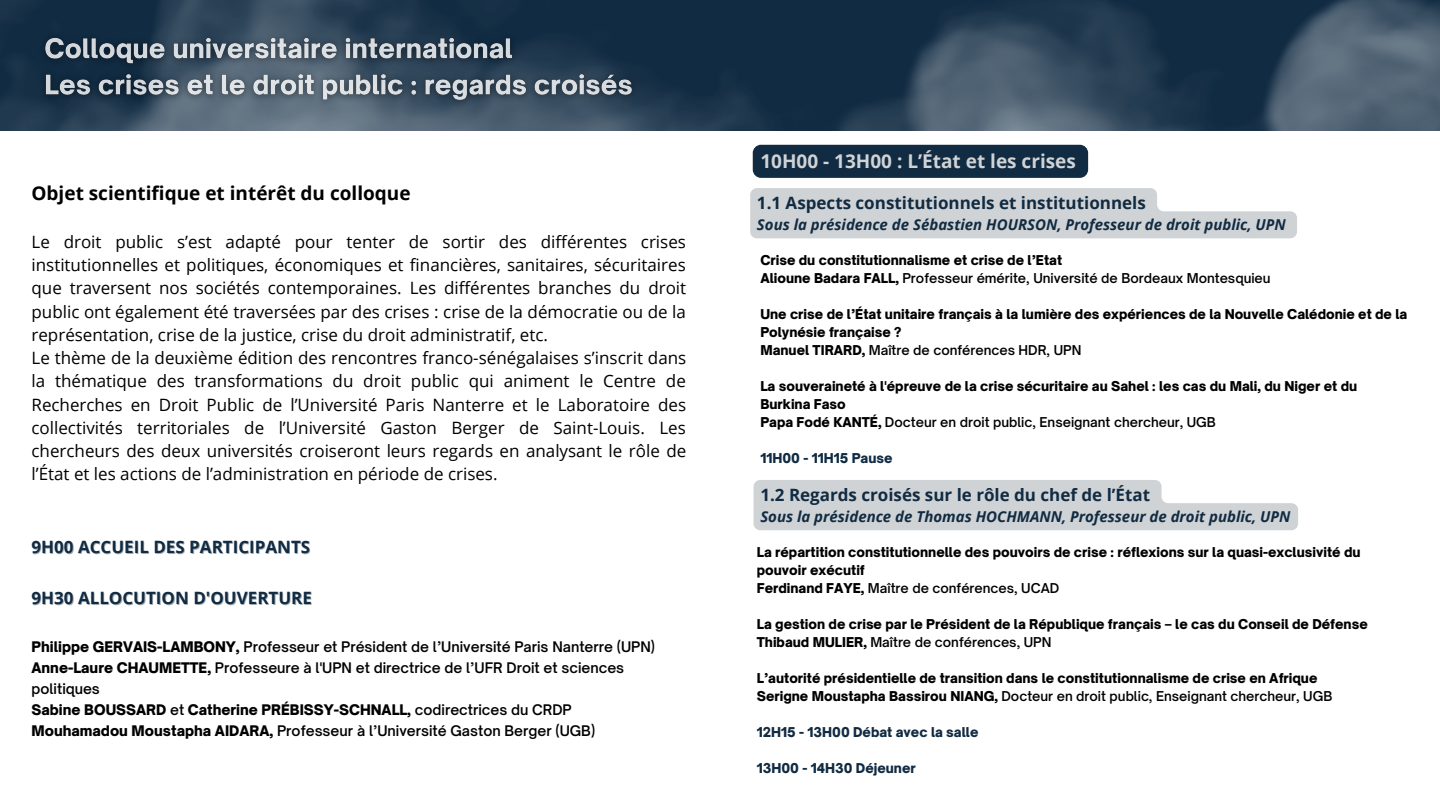
<style>
.page{position:relative;width:1440px;height:810px;background:#fff}
.page>*{position:absolute;margin:0;border:0;box-sizing:border-box;transform-origin:0 0}
.t1{font:700 19px "Open Sans";color:#000}
.t2{font:700 19px "Open Sans";color:#d0d3d6}
.t3{font:17px/23.2px "Open Sans";color:#000;text-align:justify}
.t4{font:700 17px "Open Sans";color:#112b42}
.t5{font:italic 700 15px "Open Sans";color:#112b42}
.t6{font:600 14px/21px "Open Sauce One";color:#000}
.t7{font:900 14px "Open Sauce One";color:#000}
.t8{font:900 13px/18px "Open Sauce One";color:#000}
.t9{font:600 13px "Open Sauce One";color:#000}
.t10{font:900 13px "Open Sauce One";color:#112b42}
.s1{font-weight:900}
.s2{font-weight:600}
</style>
<div class="page">
<img style="left:0;top:0;width:1440px;height:130px">
<img style="left:33px;top:23px;width:724px;height:151px">
<div style="left:753px;top:145px;width:335px;height:33px;background:#112b42;border-radius:8px"></div>
<svg style="left:750px;top:188px;width:547px;height:50px;background:#d5d8da"></svg>
<svg style="left:754px;top:480px;width:544px;height:50px;background:#d5d8da"></svg>
<p class="t1" style="left:32px;top:179px;width:381px">Objet scientifique et intérêt du colloque</p>
<p class="t3" style="left:32px;top:230px;width:656px">Le droit public s’est adapté pour tenter de sortir des différentes crises institutionnelles et politiques, économiques et financières, sanitaires, sécuritaires que traversent nos sociétés contemporaines. Les différentes branches du droit public ont également été traversées par des crises : crise de la démocratie ou de la représentation, crise de la justice, crise du droit administratif, etc.</p>
<p class="t3" style="left:32px;top:346px;width:656px">Le thème de la deuxième édition des rencontres franco-sénégalaises s’inscrit dans la thématique des transformations du droit public qui animent le Centre de Recherches en Droit Public de l’Université Paris Nanterre et le Laboratoire des collectivités territoriales de l’Université Gaston Berger de Saint-Louis. Les chercheurs des deux universités croiseront leurs regards en analysant le rôle de l’État et les actions de l’administration en période de crises.</p>
<p class="t4" style="left:32px;top:535px;width:280px">9H00 ACCUEIL DES PARTICIPANTS</p>
<p class="t4" style="left:32px;top:586px;width:282px">9H30 ALLOCUTION D'OUVERTURE</p>
<p class="t6" style="left:32px;top:636px;width:625px"><span class="s1">Philippe GERVAIS-LAMBONY,</span> Professeur et Président de l’Université Paris Nanterre (UPN)</p>
<p class="t6" style="left:32px;top:657px;width:594px"><span class="s1">Anne-Laure CHAUMETTE,</span> Professeure à l'UPN et directrice de l’UFR Droit et sciences politiques</p>
<p class="t7" style="left:32px;top:701px;width:542px">Sabine BOUSSARD <span class="s2">et</span> Catherine PRÉBISSY-SCHNALL, <span class="s2">codirectrices du CRDP</span></p>
<p class="t6" style="left:32px;top:720px;width:565px"><span class="s1">Mouhamadou Moustapha AIDARA,</span> Professeur à l’Université Gaston Berger (UGB)</p>
<p class="t2" style="left:760px;top:148px;width:317px">10H00 - 13H00 : L’État et les crises</p>
<p class="t4" style="left:757px;top:191px;width:390px">1.1 Aspects constitutionnels et institutionnels</p>
<p class="t5" style="left:757px;top:214px;width:530px">Sous la présidence de Sébastien HOURSON, Professeur de droit public, UPN</p>
<p class="t8" style="left:760px;top:251px;width:303px">Crise du constitutionnalisme et crise de l’Etat</p>
<p class="t9" style="left:760px;top:270px;width:512px"><span class="s1">Alioune Badara FALL,</span> Professeur émérite, Université de Bordeaux Montesquieu</p>
<p class="t8" style="left:760px;top:305px;width:649px">Une crise de l’État unitaire français à la lumière des expériences de la Nouvelle Calédonie et de la<br>Polynésie française ?</p>
<p class="t9" style="left:760px;top:342px;width:323px"><span class="s1">Manuel TIRARD,</span> Maître de conférences HDR, UPN</p>
<p class="t8" style="left:760px;top:377px;width:598px">La souveraineté à l'épreuve de la crise sécuritaire au Sahel : les cas du Mali, du Niger et du<br>Burkina Faso</p>
<p class="t9" style="left:760px;top:414px;width:457px"><span class="s1">Papa Fodé KANTÉ,</span> Docteur en droit public, Enseignant chercheur, UGB</p>
<p class="t10" style="left:760px;top:450px;width:134px">11H00 - 11H15 Pause</p>
<p class="t4" style="left:760px;top:483px;width:391px">1.2 Regards croisés sur le rôle du chef de l’État</p>
<p class="t5" style="left:760px;top:506px;width:532px">Sous la présidence de Thomas HOCHMANN, Professeur de droit public, UPN</p>
<p class="t8" style="left:757px;top:543px;width:605px">La répartition constitutionnelle des pouvoirs de crise : réflexions sur la quasi-exclusivité du pouvoir exécutif</p>
<p class="t9" style="left:757px;top:580px;width:304px"><span class="s1">Ferdinand FAYE,</span> Maître de conférences, UCAD</p>
<p class="t8" style="left:757px;top:615px;width:613px">La gestion de crise par le Président de la République français – le cas du Conseil de Défense</p>
<p class="t9" style="left:757px;top:634px;width:296px"><span class="s1">Thibaud MULIER,</span> Maître de conférences, UPN</p>
<p class="t8" style="left:757px;top:669px;width:562px">L’autorité présidentielle de transition dans le constitutionnalisme de crise en Afrique</p>
<p class="t9" style="left:757px;top:688px;width:577px"><span class="s1">Serigne Moustapha Bassirou NIANG,</span> Docteur en droit public, Enseignant chercheur, UGB</p>
<p class="t10" style="left:757px;top:724px;width:223px">12H15 - 13H00 Débat avec la salle</p>
<p class="t10" style="left:757px;top:760px;width:161px">13H00 - 14H30 Déjeuner</p>
</div>
